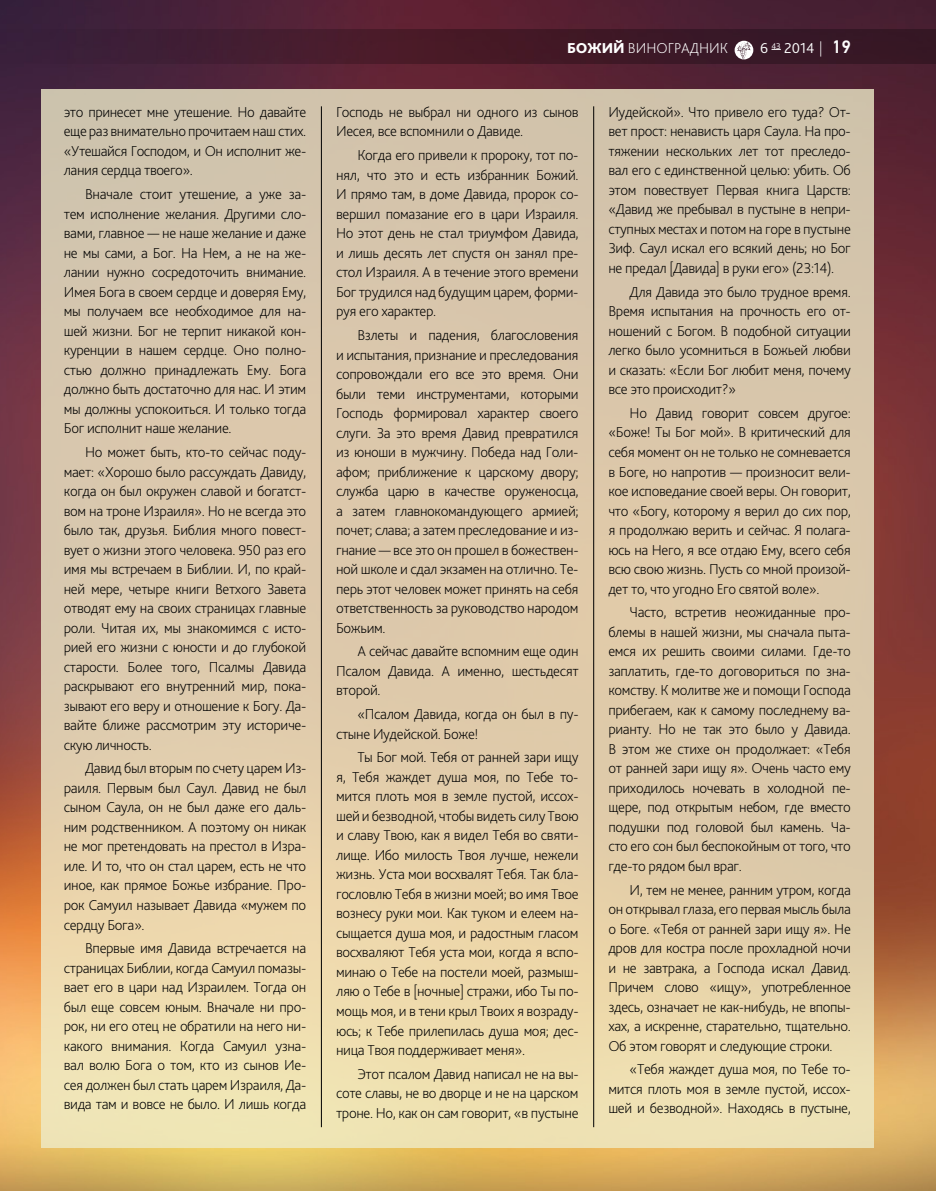
<style>
.page{position:relative;width:936px;height:1191px;background:#fff}
.page>*{position:absolute;margin:0;border:0;box-sizing:border-box;transform-origin:0 0}
.t1{font:200 15px/19.5px "Bliss Pro";letter-spacing:-.025em;color:#000;text-align:justify}
.t2{font:200 15px "Bliss Pro";color:#fff}
.t3{font:300 15px "Bliss Pro";color:#fff}
.s1{font-weight:800}
.s2{font-weight:200}
.s3{font-family:"PF Din Text Pro";font-weight:500;font-size:18px}
</style>
<div class="page">
<img style="left:0;top:0;width:935px;height:1191px">
<div style="left:41px;top:89px;width:832px;height:1058px;background:linear-gradient(to bottom,#cfbeaa,#efdbae)"></div>
<hr style="left:321px;top:106px;width:1px;height:1021px;background:#000">
<hr style="left:593px;top:106px;width:1px;height:1021px;background:#000">
<div style="left:0;top:30px;width:935px;height:34px;background:linear-gradient(to right,#442037,#3b1620)"></div>
<svg style="left:734px;top:41px;width:19px;height:18px"></svg>
<p class="t1" style="left:64px;top:102px;width:244px">это принесет мне утешение. Но давайте еще раз внимательно прочитаем наш стих. «Утешайся Господом, и Он исполнит же&shy;лания сердца твоего».</p>
<p class="t1" style="left:64px;top:184px;width:244px;text-indent:21px">Вначале стоит утешение, а уже за&shy;тем исполнение желания. Другими сло&shy;вами, главное — не наше желание и даже не мы сами, а Бог. На Нем, а не на же&shy;лании нужно сосредоточить внимание.<br>Имея Бога в своем сердце и доверяя Ему, мы получаем все необходимое для на&shy;шей жизни. Бог не терпит никакой кон&shy;куренции в нашем сердце. Оно полно&shy;стью должно принадлежать Ему. Бога должно быть достаточно для нас. И этим мы должны успокоиться. И только тогда Бог исполнит наше желание.</p>
<p class="t1" style="left:64px;top:442px;width:244px;text-indent:21px">Но может быть, кто-то сейчас поду&shy;мает: «Хорошо было рассуждать Давиду, когда он был окружен славой и богатст&shy;вом на троне Израиля». Но не всегда это было так, друзья. Библия много повест&shy;вует о жизни этого человека. 950 раз его имя мы встречаем в Библии. И, по край&shy;ней мере, четыре книги Ветхого Завета отводят ему на своих страницах главные роли. Читая их, мы знакомимся с исто&shy;рией его жизни с юности и до глубокой старости. Более того, Псалмы Давида раскрывают его внутренний мир, пока&shy;зывают его веру и отношение к Богу. Да&shy;вайте ближе рассмотрим эту историче&shy;скую личность.</p>
<p class="t1" style="left:64px;top:758px;width:244px;text-indent:21px">Давид был вторым по счету царем Из&shy;раиля. Первым был Саул. Давид не был сыном Саула, он не был даже его даль&shy;ним родственником. А поэтому он никак не мог претендовать на престол в Изра&shy;иле. И то, что он стал царем, есть не что иное, как прямое Божье избрание. Про&shy;рок Самуил называет Давида «мужем по сердцу Бога».</p>
<p class="t1" style="left:64px;top:938px;width:244px;text-indent:21px">Впервые имя Давида встречается на страницах Библии, когда Самуил помазы&shy;вает его в цари над Израилем. Тогда он был еще совсем юным. Вначале ни про&shy;рок, ни его отец не обратили на него ни&shy;какого внимания. Когда Самуил узна&shy;вал волю Бога о том, кто из сынов Ие&shy;сея должен был стать царем Израиля, Да&shy;вида там и вовсе не было. И лишь когда</p>
<p class="t2" style="left:567px;top:39px;width:162px"><span class="s1">БОЖИЙ</span> ВИНОГРАДНИК</p>
<p class="t3" style="left:760px;top:39px;width:92px">6 <sup>43</sup> 2014 <span class="s2">|</span> <span class="s3">19</span></p>
<p class="t1" style="left:336px;top:102px;width:244px">Господь не выбрал ни одного из сынов<br>Иесея, все вспомнили о Давиде.</p>
<p class="t1" style="left:336px;top:145px;width:244px;text-indent:21px">Когда его привели к пророку, тот по&shy;нял, что это и есть избранник Божий.<br>И прямо там, в доме Давида, пророк со&shy;вершил помазание его в цари Израиля.<br>Но этот день не стал триумфом Давида, и лишь десять лет спустя он занял пре&shy;стол Израиля. А в течение этого времени Бог трудился над будущим царем, форми&shy;руя его характер.</p>
<p class="t1" style="left:336px;top:325px;width:244px;text-indent:21px">Взлеты и падения, благословения и испытания, признание и преследования сопровождали его все это время. Они были теми инструментами, которыми Господь формировал характер своего слуги. За это время Давид превратился из юноши в мужчину. Победа над Голи&shy;афом; приближение к царскому двору; служба царю в качестве оруженосца, а затем главнокомандующего армией; почет; слава; а затем преследование и из&shy;гнание — все это он прошел в божествен&shy;ной школе и сдал экзамен на отлично. Те&shy;перь этот человек может принять на себя ответственность за руководство народом Божьим.</p>
<p class="t1" style="left:336px;top:641px;width:244px;text-indent:21px">А сейчас давайте вспомним еще один Псалом Давида. А именно, шестьдесят второй.</p>
<p class="t1" style="left:336px;top:704px;width:244px;text-indent:21px">«Псалом Давида, когда он был в пу&shy;стыне Иудейской. Боже!</p>
<p class="t1" style="left:336px;top:747px;width:244px;text-indent:21px">Ты Бог мой. Тебя от ранней зари ищу я, Тебя жаждет душа моя, по Тебе то&shy;мится плоть моя в земле пустой, иссох&shy;шей и безводной, чтобы видеть силу Твою и славу Твою, как я видел Тебя во святи&shy;лище. Ибо милость Твоя лучше, нежели жизнь. Уста мои восхвалят Тебя. Так бла&shy;гословлю Тебя в жизни моей; во имя Твое вознесу руки мои. Как туком и елеем на&shy;сыщается душа моя, и радостным гласом восхваляют Тебя уста мои, когда я вспо&shy;минаю о Тебе на постели моей, размыш&shy;ляю о Тебе в [ночные] стражи, ибо Ты по&shy;мощь моя, и в тени крыл Твоих я возраду&shy;юсь; к Тебе прилепилась душа моя; дес&shy;ница Твоя поддерживает меня».</p>
<p class="t1" style="left:336px;top:1063px;width:244px;text-indent:21px">Этот псалом Давид написал не на вы&shy;соте славы, не во дворце и не на царском троне. Но, как он сам говорит, «в пустыне</p>
<p class="t1" style="left:608px;top:102px;width:244px">Иудейской». Что привело его туда? От&shy;вет прост: ненависть царя Саула. На про&shy;тяжении нескольких лет тот преследо&shy;вал его с единственной целью: убить. Об этом повествует Первая книга Царств: «Давид же пребывал в пустыне в непри&shy;ступных местах и потом на горе в пустыне Зиф. Саул искал его всякий день; но Бог не предал [Давида] в руки его» (23:14).</p>
<p class="t1" style="left:608px;top:281px;width:244px;text-indent:21px">Для Давида это было трудное время.<br>Время испытания на прочность его от&shy;ношений с Богом. В подобной ситуации легко было усомниться в Божьей любви и сказать: «Если Бог любит меня, почему все это происходит?»</p>
<p class="t1" style="left:608px;top:403px;width:244px;text-indent:21px">Но Давид говорит совсем другое: «Боже! Ты Бог мой». В критический для себя момент он не только не сомневается в Боге, но напротив — произносит вели&shy;кое исповедание своей веры. Он говорит, что «Богу, которому я верил до сих пор, я продолжаю верить и сейчас. Я полага&shy;юсь на Него, я все отдаю Ему, всего себя всю свою жизнь. Пусть со мной произой&shy;дет то, что угодно Его святой воле».</p>
<p class="t1" style="left:608px;top:602px;width:244px;text-indent:21px">Часто, встретив неожиданные про&shy;блемы в нашей жизни, мы сначала пыта&shy;емся их решить своими силами. Где-то заплатить, где-то договориться по зна&shy;комству. К молитве же и помощи Господа прибегаем, как к самому последнему ва&shy;рианту. Но не так это было у Давида.<br>В этом же стихе он продолжает: «Тебя от ранней зари ищу я». Очень часто ему приходилось ночевать в холодной пе&shy;щере, под открытым небом, где вместо подушки под головой был камень. Ча&shy;сто его сон был беспокойным от того, что где-то рядом был враг.</p>
<p class="t1" style="left:608px;top:879px;width:244px;text-indent:21px">И, тем не менее, ранним утром, когда он открывал глаза, его первая мысль была о Боге. «Тебя от ранней зари ищу я». Не дров для костра после прохладной ночи и не завтрака, а Господа искал Давид.<br>Причем слово «ищу», употребленное здесь, означает не как-нибудь, не впопы&shy;хах, а искренне, старательно, тщательно.<br>Об этом говорят и следующие строки.</p>
<p class="t1" style="left:608px;top:1059px;width:244px;text-indent:21px">«Тебя жаждет душа моя, по Тебе то&shy;мится плоть моя в земле пустой, иссох&shy;шей и безводной». Находясь в пустыне,</p>
</div>
